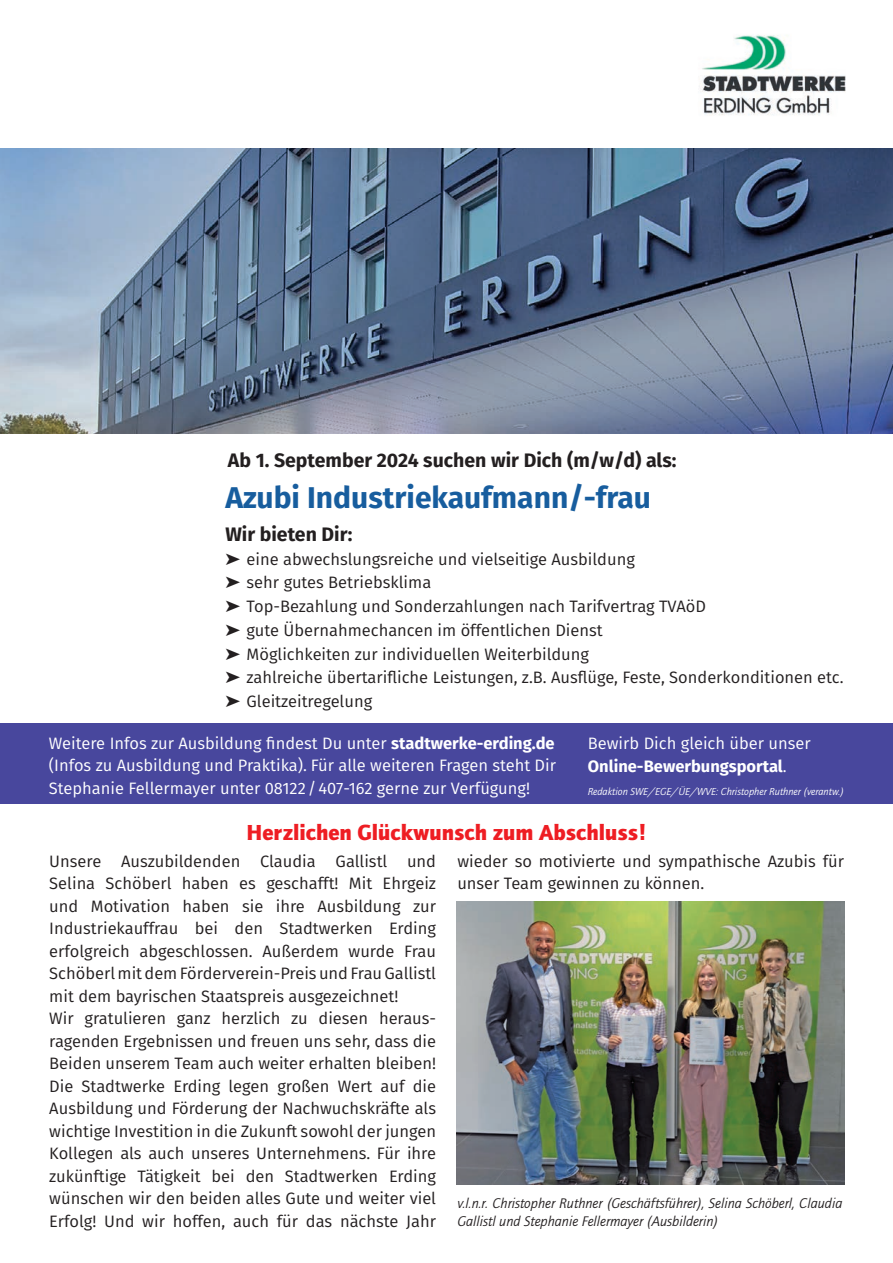
<style>
.page{position:relative;width:893px;height:1263px;background:#fff}
.page>*{position:absolute;margin:0;border:0;box-sizing:border-box;transform-origin:0 0}
.t1{font:700 30px "Fira Sans";color:#175d9e}
.t2{font:900 22.5px "Quay Sans ITC Std";color:#ee1d23}
.t3{font:700 19.5px "Fira Sans";color:#231f20}
.t4{font:16.5px/22.5px "Fira Sans";color:#231f20}
.t5{font:16.5px/22.5px "Fira Sans";color:#fff;text-align:justify}
.t6{font:italic 14.4px/18px "Quay Sans";color:#231f20}
.t7{font:italic 10.5px "Quay Sans ITC Std";color:#fff}
.s1{font-weight:700}
</style>
<div class="page">
<div style="left:0;top:723px;width:893px;height:81px;background:#48479d"></div>
<img style="left:0;top:149px;width:893px;height:284px">
<img style="left:700px;top:34px;width:146px;height:81px">
<img style="left:457px;top:901px;width:387px;height:284px">
<p class="t3" style="left:228px;top:444px;width:450px">Ab 1. September 2024 suchen wir Dich (m/w/d) als:</p>
<h1 class="t1" style="left:225px;top:473px;width:427px">Azubi Industriekaufmann/-frau</h1>
<p class="t3" style="left:225px;top:518px;width:129px">Wir bieten Dir:</p>
<p class="t4" style="left:225px;top:547px;width:620px;line-height:23.7px">➤ eine abwechslungsreiche und vielseitige Ausbildung<br>➤ sehr gutes Betriebsklima<br>➤ Top-Bezahlung und Sonderzahlungen nach Tarifvertrag TVAöD<br>➤ gute Übernahmechancen im öffentlichen Dienst<br>➤ Möglichkeiten zur individuellen Weiterbildung<br>➤ zahlreiche übertarifliche Leistungen, z.B. Ausflüge, Feste, Sonderkonditionen etc. ➤ Gleitzeitregelung</p>
<p class="t5" style="left:49px;top:731px;width:509px">Weitere Infos zur Ausbildung findest Du unter <span class="s1">stadtwerke-erding.de </span>(Infos zu Ausbildung und Praktika). Für alle weiteren Fragen steht Dir Stephanie Fellermayer unter 08122 / 407-162 gerne zur Verfügung!</p>
<p class="t5" style="left:588px;top:732px;width:224px">Bewirb Dich gleich über unser<br><span class="s1">Online-Bewerbungsportal</span>.</p>
<p class="t7" style="left:588px;top:785px;width:258px">Redaktion SWE/EGE/ÜE/WVE: Christopher Ruthner (verantw.)</p>
<h2 class="t2" style="left:246px;top:819px;width:402px">Herzlichen Glückwunsch zum Abschluss!</h2>
<p class="t4" style="left:49px;top:849px;width:388px">Unsere Auszubildenden Claudia Gallistl und Selina Schöberl haben es geschafft! Mit Ehrgeiz und Motivation haben sie ihre Ausbildung zur Industriekauffrau bei den Stadtwerken Erding erfolgreich abgeschlossen. Außerdem wurde Frau Schöberl mit dem Förderverein-Preis und Frau Gallistl mit dem bayrischen Staatspreis ausgezeichnet!<br>Wir gratulieren ganz herzlich zu diesen heraus&shy;ragenden Ergebnissen und freuen uns sehr, dass die Beiden unserem Team auch weiter erhalten bleiben!<br>Die Stadtwerke Erding legen großen Wert auf die Ausbildung und Förderung der Nachwuchskräfte als wichtige Investition in die Zukunft sowohl der jungen Kollegen als auch unseres Unternehmens. Für ihre zukünftige Tätigkeit bei den Stadtwerken Erding wünschen wir den beiden alles Gute und weiter viel Erfolg! Und wir hoffen, auch für das nächste Jahr</p>
<p class="t4" style="left:457px;top:849px;width:388px">wieder so motivierte und sympathische Azubis für unser Team gewinnen zu können.</p>
<p class="t6" style="left:457px;top:1194px;width:387px">v.l.n.r. Christopher Ruthner (Geschäftsführer), Selina Schöberl, Claudia<br>Gallistl und Stephanie Fellermayer (Ausbilderin)</p>
</div>
